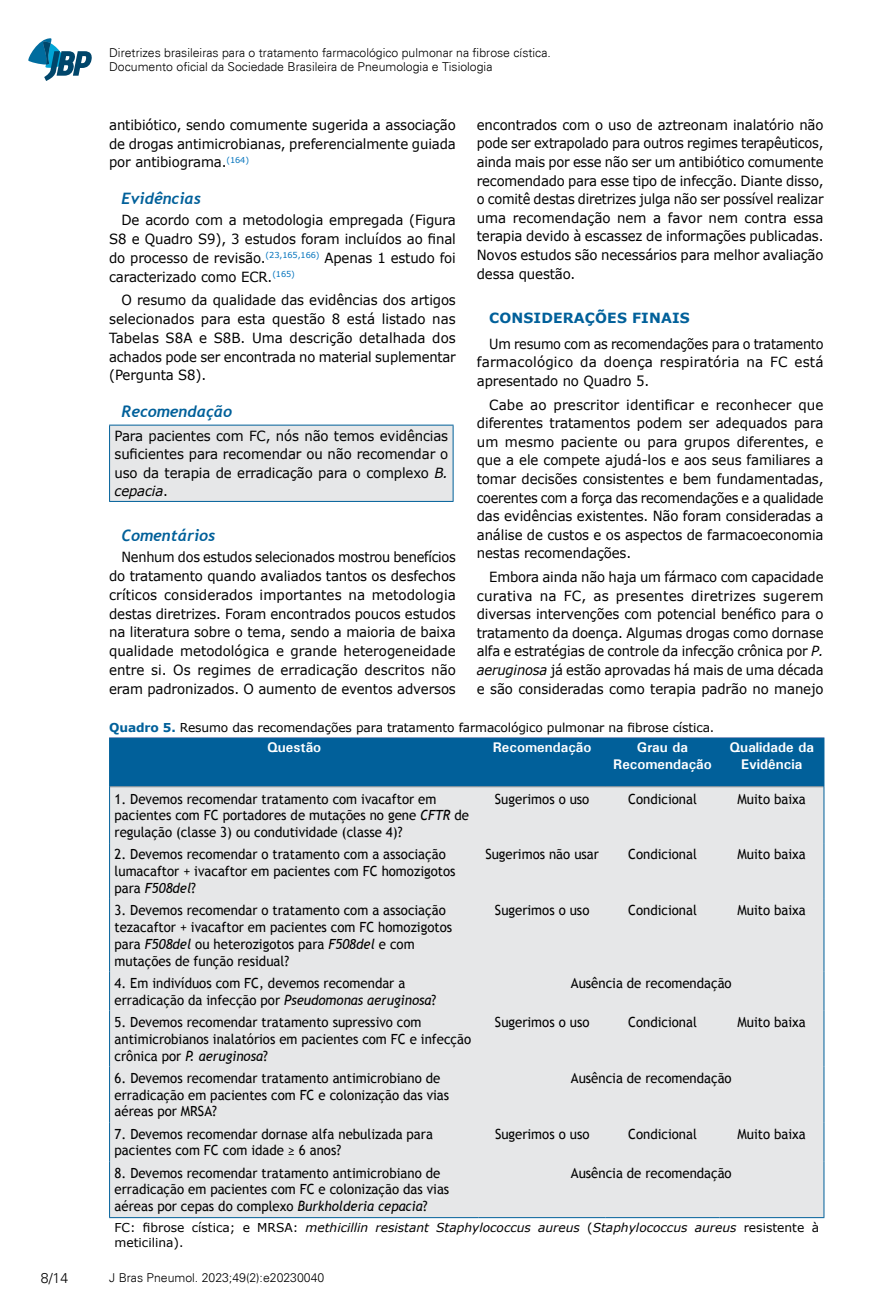
<style>
.page{position:relative;width:893px;height:1315px;background:#fff}
.page>*{position:absolute;margin:0;border:0;box-sizing:border-box;transform-origin:0 0}
.t1{font:italic 700 15.75px "Trebuchet";color:#01609a}
.t2{font:14px/16.8px "Trebuchet MS";color:#000;scale:.94 1}
.t3{font:14px/18.6px "Verdana";letter-spacing:-.01em;color:#000;text-align:justify;scale:.95 1}
.t4{font:14px/18.7px "Verdana";letter-spacing:-.01em;color:#000;text-align:justify;scale:.92 1}
.t5{font:14px/18.6px "Verdana";letter-spacing:-.01em;color:#000;text-align:justify;scale:.96 1}
.t6{font:14px/18.6px "Verdana";letter-spacing:-.01em;color:#000;text-align:justify;scale:.94 1}
.t7{font:700 14px/16.8px "Univers";color:#fff;text-align:center}
.t8{font:700 14px "Verdana";letter-spacing:.01em;color:#01609a}
.t9{font:300 14px "Univers";color:#000}
.t10{font:300 12.25px/14.7px "Univers";color:#000}
.t11{font:italic 12.25px/14.7px "Verdana";color:#000}
.t12{font:12.25px "Verdana";letter-spacing:-.01em;color:#000}
.s1{font-style:italic}
.s2{font-weight:700;color:#01609a}
.s3{font-style:normal}
</style>
<div class="page">
<svg style="left:28px;top:38px;width:64px;height:43px"></svg>
<div style="left:110px;top:425px;width:343px;height:76px;background:#e6e7e8"></div>
<hr style="left:109px;top:425px;width:345px;height:1px;background:#01609a">
<hr style="left:109px;top:425px;width:1px;height:76px;background:#01609a">
<hr style="left:453px;top:425px;width:1px;height:76px;background:#01609a">
<hr style="left:109px;top:501px;width:345px;height:1px;background:#01609a">
<div style="left:110px;top:738px;width:713px;height:48px;background:#01609a"></div>
<div style="left:110px;top:787px;width:713px;height:430px;background:#e6e7e8"></div>
<hr style="left:110px;top:786px;width:369px;height:1px;background:#939598">
<hr style="left:479px;top:786px;width:127px;height:1px;background:#939598">
<hr style="left:606px;top:786px;width:113px;height:1px;background:#939598">
<hr style="left:719px;top:786px;width:104px;height:1px;background:#939598">
<hr style="left:109px;top:737px;width:370px;height:1px;background:#899cc2">
<hr style="left:479px;top:737px;width:127px;height:1px;background:#899cc2">
<hr style="left:606px;top:737px;width:113px;height:1px;background:#899cc2">
<hr style="left:719px;top:737px;width:105px;height:1px;background:#899cc2">
<hr style="left:109px;top:738px;width:1px;height:49px;background:#01609a">
<hr style="left:823px;top:738px;width:1px;height:49px;background:#01609a">
<hr style="left:109px;top:787px;width:1px;height:56px;background:#01609a">
<hr style="left:823px;top:787px;width:1px;height:56px;background:#01609a">
<hr style="left:109px;top:843px;width:1px;height:56px;background:#01609a">
<hr style="left:823px;top:843px;width:1px;height:56px;background:#01609a">
<hr style="left:109px;top:899px;width:1px;height:72px;background:#01609a">
<hr style="left:823px;top:899px;width:1px;height:72px;background:#01609a">
<hr style="left:109px;top:971px;width:1px;height:39px;background:#01609a">
<hr style="left:823px;top:971px;width:1px;height:39px;background:#01609a">
<hr style="left:109px;top:1010px;width:1px;height:56px;background:#01609a">
<hr style="left:823px;top:1010px;width:1px;height:56px;background:#01609a">
<hr style="left:109px;top:1066px;width:1px;height:56px;background:#01609a">
<hr style="left:823px;top:1066px;width:1px;height:56px;background:#01609a">
<hr style="left:109px;top:1122px;width:1px;height:39px;background:#01609a">
<hr style="left:823px;top:1122px;width:1px;height:39px;background:#01609a">
<hr style="left:109px;top:1161px;width:1px;height:56px;background:#01609a">
<hr style="left:823px;top:1161px;width:1px;height:56px;background:#01609a">
<hr style="left:109px;top:1217px;width:370px;height:1px;background:#01609a">
<hr style="left:479px;top:1217px;width:127px;height:1px;background:#01609a">
<hr style="left:606px;top:1217px;width:113px;height:1px;background:#01609a">
<hr style="left:719px;top:1217px;width:105px;height:1px;background:#01609a">
<p class="t10" style="left:109px;top:45px;width:443px">Diretrizes brasileiras para o tratamento farmacológico pulmonar na fibrose cística.<br>Documento oficial da Sociedade Brasileira de Pneumologia e Tisiologia</p>
<p class="t3" style="left:477px;top:116px;width:366px">encontrados com o uso de aztreonam inalatório não pode ser extrapolado para outros regimes terapêuticos, ainda mais por esse não ser um antibiótico comumente recomendado para esse tipo de infecção. Diante disso, o comitê destas diretrizes julga não ser possível realizar uma recomendação nem a favor nem contra essa terapia devido à escassez de informações publicadas.<br>Novos estudos são necessários para melhor avaliação dessa questão.</p>
<p class="t8" style="left:489px;top:309px;width:202px">CONSIDERAÇÕES FINAIS</p>
<p class="t4" style="left:477px;top:335px;width:378px;text-indent:12px">Um resumo com as recomendações para o tratamento farmacológico da doença respiratória na FC está apresentado no Quadro 5.</p>
<p class="t5" style="left:477px;top:395px;width:363px;text-indent:12px">Cabe ao prescritor identificar e reconhecer que diferentes tratamentos podem ser adequados para um mesmo paciente ou para grupos diferentes, e que a ele compete ajudá-los e aos seus familiares a tomar decisões consistentes e bem fundamentadas, coerentes com a força das recomendações e a qualidade das evidências existentes. Não foram consideradas a análise de custos e os aspectos de farmacoeconomia nestas recomendações.</p>
<p class="t6" style="left:477px;top:568px;width:370px;text-indent:12px">Embora ainda não haja um fármaco com capacidade curativa na FC, as presentes diretrizes sugerem diversas intervenções com potencial benéfico para o tratamento da doença. Algumas drogas como dornase alfa e estratégias de controle da infecção crônica por <span class="s1">P. aeruginosa</span> já estão aprovadas há mais de uma década e são consideradas como terapia padrão no manejo</p>
<p class="t12" style="left:109px;top:720px;width:607px"><span class="s2">Quadro 5.</span> Resumo das recomendações para tratamento farmacológico pulmonar na fibrose cística.</p>
<p class="t7" style="left:267px;top:739px;width:56px">Questão</p>
<p class="t7" style="left:493px;top:739px;width:100px">Recomendação</p>
<p class="t7" style="left:613px;top:739px;width:100px">Grau da<br>Recomendação</p>
<p class="t7" style="left:729px;top:739px;width:86px">Qualidade da<br>Evidência</p>
<p class="t2" style="left:115px;top:790px;width:379px">1. Devemos recomendar tratamento com ivacaftor em pacientes com FC portadores de mutações no gene <span class="s1">CFTR</span> de regulação (classe 3) ou condutividade (classe 4)?</p>
<p class="t2" style="left:495px;top:790px;width:102px">Sugerimos o uso</p>
<p class="t2" style="left:628px;top:790px;width:75px">Condicional</p>
<p class="t2" style="left:737px;top:790px;width:74px">Muito baixa</p>
<p class="t2" style="left:115px;top:846px;width:364px">2. Devemos recomendar o tratamento com a associação lumacaftor + ivacaftor em pacientes com FC homozigotos para <span class="s1">F508del</span>?</p>
<p class="t2" style="left:485px;top:846px;width:122px">Sugerimos não usar</p>
<p class="t2" style="left:628px;top:846px;width:75px">Condicional</p>
<p class="t2" style="left:737px;top:846px;width:74px">Muito baixa</p>
<p class="t2" style="left:115px;top:902px;width:361px">3. Devemos recomendar o tratamento com a associação tezacaftor + ivacaftor em pacientes com FC homozigotos para <span class="s1">F508del</span> ou heterozigotos para <span class="s1">F508del</span> e com mutações de função residual?</p>
<p class="t2" style="left:495px;top:902px;width:102px">Sugerimos o uso</p>
<p class="t2" style="left:628px;top:902px;width:75px">Condicional</p>
<p class="t2" style="left:737px;top:902px;width:74px">Muito baixa</p>
<p class="t2" style="left:115px;top:974px;width:344px">4. Em indivíduos com FC, devemos recomendar a erradicação da infecção por <span class="s1">Pseudomonas aeruginosa</span>?</p>
<p class="t2" style="left:571px;top:974px;width:173px">Ausência de recomendação</p>
<p class="t2" style="left:115px;top:1013px;width:381px">5. Devemos recomendar tratamento supressivo com antimicrobianos inalatórios em pacientes com FC e infecção crônica por <span class="s1">P. aeruginosa</span>?</p>
<p class="t2" style="left:495px;top:1013px;width:102px">Sugerimos o uso</p>
<p class="t2" style="left:628px;top:1013px;width:75px">Condicional</p>
<p class="t2" style="left:737px;top:1013px;width:74px">Muito baixa</p>
<p class="t2" style="left:115px;top:1069px;width:358px">6. Devemos recomendar tratamento antimicrobiano de erradicação em pacientes com FC e colonização das vias aéreas por MRSA?</p>
<p class="t2" style="left:571px;top:1069px;width:173px">Ausência de recomendação</p>
<p class="t2" style="left:115px;top:1125px;width:340px">7. Devemos recomendar dornase alfa nebulizada para pacientes com FC com idade ≥ 6 anos?</p>
<p class="t2" style="left:495px;top:1125px;width:102px">Sugerimos o uso</p>
<p class="t2" style="left:628px;top:1125px;width:75px">Condicional</p>
<p class="t2" style="left:737px;top:1125px;width:74px">Muito baixa</p>
<p class="t2" style="left:115px;top:1164px;width:358px">8. Devemos recomendar tratamento antimicrobiano de erradicação em pacientes com FC e colonização das vias aéreas por cepas do complexo <span class="s1">Burkholderia cepacia</span>?</p>
<p class="t2" style="left:571px;top:1164px;width:173px">Ausência de recomendação</p>
<p class="t11" style="left:115px;top:1220px;width:706px"><span class="s3">FC: fibrose cística; e MRSA:</span> methicillin resistant Staphylococcus aureus <span class="s3">(</span>Staphylococcus aureus <span class="s3">resistente à meticilina).</span></p>
<p class="t3" style="left:109px;top:116px;width:366px">antibiótico, sendo comumente sugerida a associação de drogas antimicrobianas, preferencialmente guiada por antibiograma.<sup>(164)</sup></p>
<p class="t1" style="left:122px;top:189px;width:81px">Evidências</p>
<p class="t3" style="left:109px;top:211px;width:366px;text-indent:12px">De acordo com a metodologia empregada (Figura S8 e Quadro S9), 3 estudos foram incluídos ao final do processo de revisão.<sup>(23,165,166)</sup> Apenas 1 estudo foi caracterizado como ECR.<sup>(165)</sup></p>
<p class="t3" style="left:109px;top:291px;width:366px;text-indent:12px">O resumo da qualidade das evidências dos artigos selecionados para esta questão 8 está listado nas Tabelas S8A e S8B. Uma descrição detalhada dos achados pode ser encontrada no material suplementar (Pergunta S8).</p>
<p class="t1" style="left:122px;top:402px;width:112px">Recomendação</p>
<p class="t3" style="left:115px;top:426px;width:353px">Para pacientes com FC, nós não temos evidências suficientes para recomendar ou não recomendar o uso da terapia de erradicação para o complexo <span class="s1">B. cepacia</span>.</p>
<p class="t1" style="left:122px;top:525px;width:95px">Comentários</p>
<p class="t4" style="left:109px;top:548px;width:378px;text-indent:12px">Nenhum dos estudos selecionados mostrou benefícios do tratamento quando avaliados tantos os desfechos críticos considerados importantes na metodologia destas diretrizes. Foram encontrados poucos estudos na literatura sobre o tema, sendo a maioria de baixa qualidade metodológica e grande heterogeneidade entre si. Os regimes de erradicação descritos não eram padronizados. O aumento de eventos adversos</p>
<p class="t9" style="left:41px;top:1269px;width:29px">8/14</p>
<p class="t10" style="left:109px;top:1270px;width:217px">J Bras Pneumol. 2023;49(2):e20230040</p>
</div>
